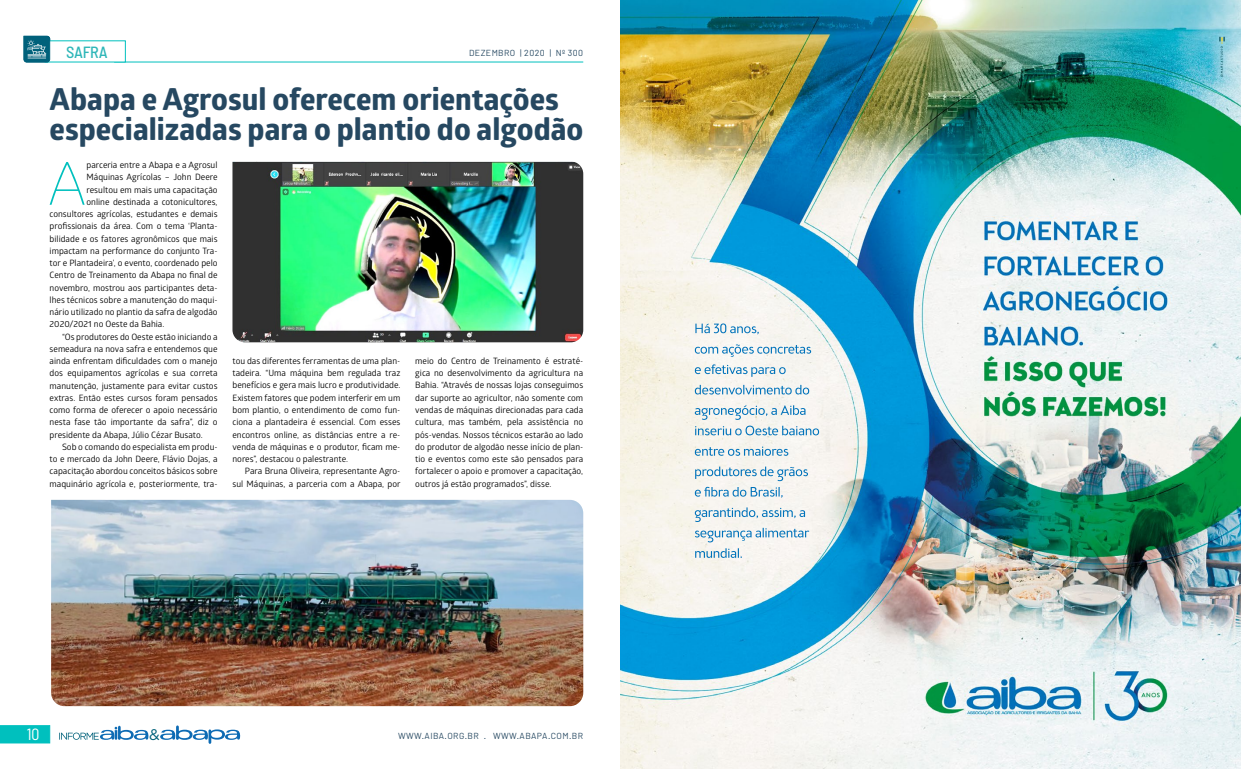
<style>
.page{position:relative;width:1241px;height:769px;background:#fff}
.page>*{position:absolute;margin:0;border:0;box-sizing:border-box;transform-origin:0 0}
.t1{font:200 62.04px "Kyrial Display Pro";color:#00c0be}
.t2{font:700 30.45px/30.6px "Globerx";color:#264861}
.t3{font:500 semi-condensed 16.19px "Barlow";letter-spacing:-.02em;color:#2eb6b8}
.t4{font:semi-condensed 16.19px "Barlow";color:#fff}
.t5{font:15.4px "Gotham Rounded";color:#00617a}
.t6{font:8.75px/12.2px "Glober";color:#000;text-align:justify}
.t7{font:8.75px "Barlow";letter-spacing:.05em;color:#264861}
</style>
<div class="page">
<svg style="left:0;top:725px;width:50px;height:18px"></svg>
<svg style="left:160px;top:725px;width:80px;height:19px"></svg>
<svg style="left:59px;top:725px;width:90px;height:15px"></svg>
<hr style="left:114px;top:62px;width:469px;height:1px;background:#00c0be">
<img style="left:51px;top:500px;width:532px;height:206px">
<img style="left:232px;top:161px;width:351px;height:181px">
<svg style="left:23px;top:36px;width:27px;height:26px"></svg>
<img style="left:620px;top:0;width:620px;height:769px">
<svg style="left:695px;top:323px;width:63px;height:11px"></svg>
<svg style="left:694px;top:344px;width:117px;height:13px"></svg>
<svg style="left:694px;top:364px;width:91px;height:13px"></svg>
<svg style="left:694px;top:385px;width:115px;height:9px"></svg>
<svg style="left:694px;top:405px;width:111px;height:15px"></svg>
<svg style="left:695px;top:426px;width:124px;height:9px"></svg>
<svg style="left:694px;top:446px;width:94px;height:10px"></svg>
<svg style="left:695px;top:467px;width:112px;height:14px"></svg>
<svg style="left:694px;top:487px;width:88px;height:11px"></svg>
<svg style="left:694px;top:507px;width:111px;height:15px"></svg>
<svg style="left:694px;top:528px;width:115px;height:14px"></svg>
<svg style="left:695px;top:548px;width:46px;height:10px"></svg>
<svg style="left:1190px;top:35px;width:34px;height:42px"></svg>
<h3 class="t3" style="left:66px;top:42px;width:43px">SAFRA</h3>
<p class="t7" style="left:469px;top:47px;width:116px">DEZEMBRO | 2020 | Nº 300</p>
<h2 class="t2" style="left:50px;top:83px;width:535px">Abapa e Agrosul oferecem orientações especializadas para o plantio do algodão</h2>
<h1 class="t1" style="left:48px;top:139px;width:40px">A</h1>
<p class="t6" style="left:87px;top:158px;width:132px">parceria entre a Abapa e a Agrosul</p>
<p class="t6" style="left:87px;top:171px;width:132px">Máquinas Agrícolas – John Deere</p>
<p class="t6" style="left:87px;top:183px;width:132px">resultou em mais uma capacitação</p>
<p class="t6" style="left:87px;top:195px;width:132px">online destinada a cotonicultores,</p>
<p class="t6" style="left:50px;top:207px;width:169px">consultores agrícolas, estudantes e demais</p>
<p class="t6" style="left:50px;top:220px;width:169px">profissionais da área. Com o tema ‘Planta-</p>
<p class="t6" style="left:50px;top:232px;width:169px">bilidade e os fatores agronômicos que mais</p>
<p class="t6" style="left:50px;top:244px;width:169px">impactam na performance do conjunto Tra-</p>
<p class="t6" style="left:50px;top:256px;width:169px">tor e Plantadeira’, o evento, coordenado pelo</p>
<p class="t6" style="left:50px;top:269px;width:169px">Centro de Treinamento da Abapa no final de</p>
<p class="t6" style="left:50px;top:281px;width:169px">novembro, mostrou aos participantes deta-</p>
<p class="t6" style="left:50px;top:293px;width:169px">lhes técnicos sobre a manutenção do maqui-</p>
<p class="t6" style="left:50px;top:305px;width:169px">nário utilizado no plantio da safra de algodão</p>
<p class="t6" style="left:50px;top:318px;width:116px">2020/2021 no Oeste da Bahia.</p>
<p class="t6" style="left:62px;top:330px;width:157px">“Os produtores do Oeste estão iniciando a</p>
<p class="t6" style="left:50px;top:342px;width:169px">semeadura na nova safra e entendemos que</p>
<p class="t6" style="left:50px;top:354px;width:169px">ainda enfrentam dificuldades com o manejo</p>
<p class="t6" style="left:50px;top:367px;width:169px">dos equipamentos agrícolas e sua correta</p>
<p class="t6" style="left:50px;top:379px;width:169px">manutenção, justamente para evitar custos</p>
<p class="t6" style="left:50px;top:391px;width:169px">extras. Então estes cursos foram pensados</p>
<p class="t6" style="left:50px;top:403px;width:169px">como forma de oferecer o apoio necessário</p>
<p class="t6" style="left:50px;top:416px;width:169px">nesta fase tão importante da safra”, diz o</p>
<p class="t6" style="left:50px;top:428px;width:155px">presidente da Abapa, Júlio Cézar Busato.</p>
<p class="t6" style="left:62px;top:440px;width:157px">Sob o comando do especialista em produ-</p>
<p class="t6" style="left:50px;top:452px;width:169px">to e mercado da John Deere, Flávio Dojas, a</p>
<p class="t6" style="left:50px;top:465px;width:169px">capacitação abordou conceitos básicos sobre</p>
<p class="t6" style="left:50px;top:477px;width:169px">maquinário agrícola e, posteriormente, tra-</p>
<p class="t6" style="left:415px;top:354px;width:169px">meio do Centro de Treinamento é estraté&shy;gica no desenvolvimento da agricultura na Bahia. “Através de nossas lojas conseguimos dar suporte ao agricultor, não somente com vendas de máquinas direcionadas para cada cultura, mas também, pela assistência no pós-vendas. Nossos técnicos estarão ao lado do produtor de algodão nesse início de plan&shy;tio e eventos como este são pensados para fortalecer o apoio e promover a capacitação, outros já estão programados”, disse.</p>
<p class="t6" style="left:232px;top:354px;width:169px">tou das diferentes ferramentas de uma plan&shy;tadeira. “Uma máquina bem regulada traz benefícios e gera mais lucro e produtividade.<br>Existem fatores que podem interferir em um bom plantio, o entendimento de como fun&shy;ciona a plantadeira é essencial. Com esses encontros online, as distâncias entre a re&shy;venda de máquinas e o produtor, ficam me&shy;nores”, destacou o palestrante.</p>
<p class="t6" style="left:232px;top:465px;width:170px;text-align:right">Para Bruna Oliveira, representante Agro&shy;sul Máquinas, a parceria com a Abapa, por</p>
<h3 class="t4" style="left:27px;top:724px;width:14px">10</h3>
<h3 class="t5" style="left:149px;top:725px;width:12px">&amp;</h3>
<p class="t7" style="left:398px;top:730px;width:187px">WWW.AIBA.ORG.BR . WWW.ABAPA.COM.BR</p>
</div>
